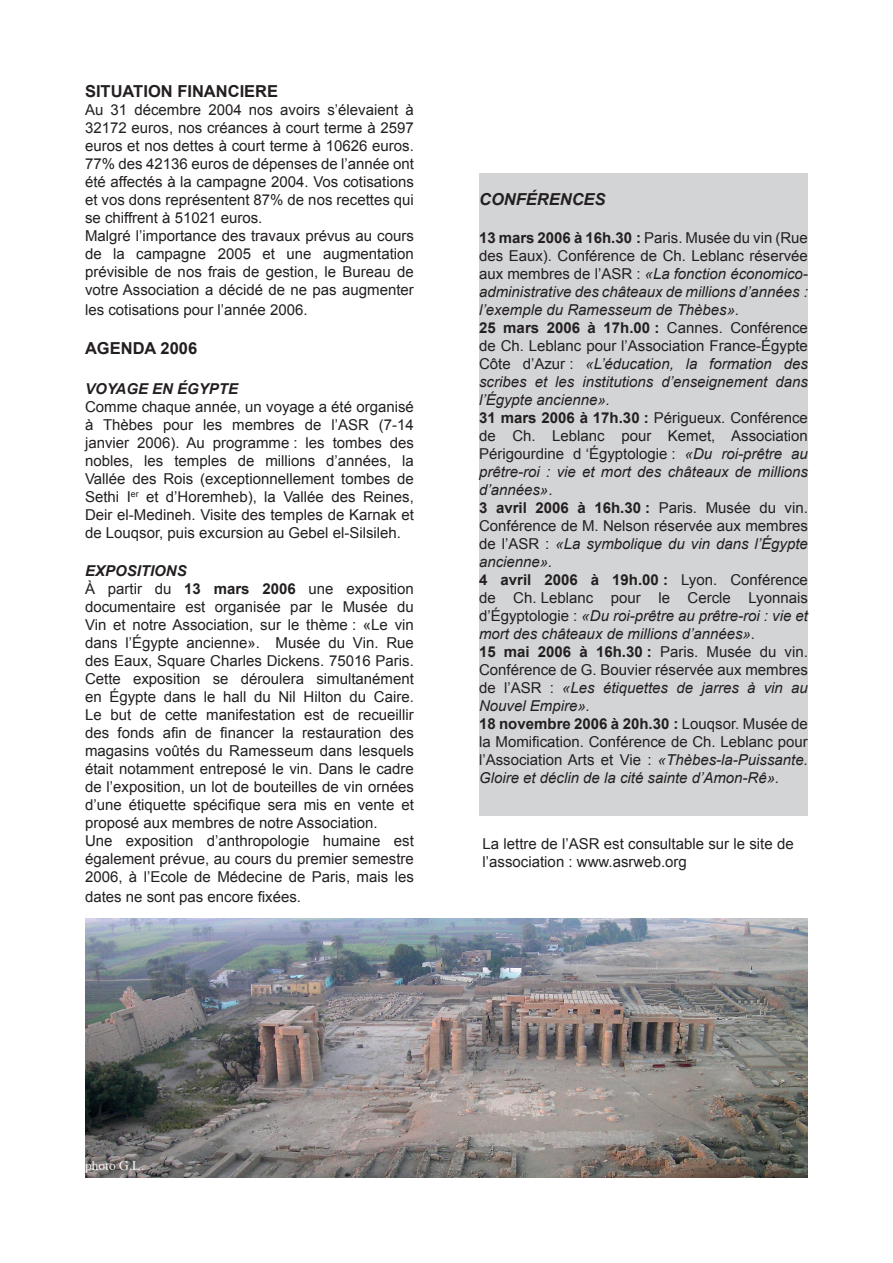
<style>
.page{position:relative;width:893px;height:1263px;background:#fff}
.page>*{position:absolute;margin:0;border:0;box-sizing:border-box;transform-origin:0 0}
.t1{font:700 16.5px "Arial";color:#231f20}
.t2{font:italic 700 16.5px "Arial";color:#231f20}
.Body_Text_2{font:15px/18px "Arial";color:#231f20;text-align:justify}
.t3{font:italic 15px/18px "Arial";color:#231f20;text-align:justify}
.t4{font:italic 700 15px "Arial";color:#231f20}
.t5{font:13.5px "Times";color:#f1f2f3}
.s1{font-weight:700}
.s2{font-weight:700;font-style:normal}
.s3{font-style:normal}
.s4{font-style:italic}
</style>
<div class="page">
<div style="left:479px;top:173px;width:329px;height:643px;background:#d3d4d6"></div>
<img style="left:85px;top:918px;width:723px;height:260px">
<p class="t1" style="left:85px;top:80px;width:195px">SITUATION FINANCIERE</p>
<p class="Body_Text_2" style="left:85px;top:101px;width:330px">Au 31 décembre 2004 nos avoirs s’élevaient à 32172 euros, nos créances à court terme à 2597 euros et nos dettes à court terme à 10626 euros.<br>77% des 42136 euros de dépenses de l’année ont été affectés à la campagne 2004. Vos cotisations et vos dons représentent 87% de nos recettes qui se chiffrent à 51021 euros.</p>
<p class="Body_Text_2" style="left:85px;top:227px;width:330px">Malgré l’importance des travaux prévus au cours de la campagne 2005 et une augmentation prévisible de nos frais de gestion, le Bureau de votre Association a décidé de ne pas augmenter</p>
<p class="Body_Text_2" style="left:85px;top:301px;width:224px">les cotisations pour l’année 2006.</p>
<p class="t1" style="left:85px;top:338px;width:114px">AGENDA 2006</p>
<p class="t4" style="left:85px;top:379px;width:155px">VOYAGE EN ÉGYPTE</p>
<p class="Body_Text_2" style="left:85px;top:398px;width:330px">Comme chaque année, un voyage a été organisé à Thèbes pour les membres de l’ASR (7-14 janvier 2006). Au programme : les tombes des nobles, les temples de millions d’années, la Vallée des Rois (exceptionnellement tombes de Sethi I<sup>er</sup> et d’Horemheb), la Vallée des Reines, Deir el-Medineh. Visite des temples de Karnak et de Louqsor, puis excursion au Gebel el-Silsileh.</p>
<p class="t4" style="left:85px;top:561px;width:103px">EXPOSITIONS</p>
<p class="Body_Text_2" style="left:85px;top:580px;width:330px">À partir du <span class="s1">13 mars 2006</span> une exposition documentaire est organisée par le Musée du Vin et notre Association, sur le thème : «Le vin dans l’Égypte ancienne». Musée du Vin. Rue des Eaux, Square Charles Dickens. 75016 Paris.<br>Cette exposition se déroulera simultanément en Égypte dans le hall du Nil Hilton du Caire.<br>Le but de cette manifestation est de recueillir des fonds afin de financer la restauration des magasins voûtés du Ramesseum dans lesquels était notamment entreposé le vin. Dans le cadre de l’exposition, un lot de bouteilles de vin ornées d’une étiquette spécifique sera mis en vente et proposé aux membres de notre Association.</p>
<p class="Body_Text_2" style="left:85px;top:832px;width:330px">Une exposition d’anthropologie humaine est également prévue, au cours du premier semestre 2006, à l’Ecole de Médecine de Paris, mais les</p>
<p class="Body_Text_2" style="left:85px;top:888px;width:217px">dates ne sont pas encore fixées.</p>
<p class="t2" style="left:479px;top:188px;width:128px">CONFÉRENCES</p>
<p class="t3" style="left:479px;top:228px;width:330px"><span class="s2">13 mars 2006 à 16h.30 :</span> <span class="s3">Paris. Musée du vin (Rue des Eaux). Conférence de Ch. Leblanc réservée aux membres de l’ASR :</span> «La fonction économico&shy;administrative des châteaux de millions d’années : l’exemple du Ramesseum de Thèbes».</p>
<p class="t3" style="left:479px;top:318px;width:330px"><span class="s2">25 mars 2006 à 17h.00 :</span> <span class="s3">Cannes. Conférence de Ch. Leblanc pour l’Association France-Égypte Côte d’Azur :</span> «L’éducation, la formation des scribes et les institutions d’enseignement dans l’Égypte ancienne».</p>
<p class="Body_Text_2" style="left:479px;top:408px;width:330px"><span class="s1">31 mars 2006 à 17h.30 :</span> Périgueux. Conférence de Ch. Leblanc pour Kemet, Association Périgourdine d ‘Égyptologie : <span class="s4">«Du roi-prêtre au prêtre-roi : vie et mort des châteaux de millions d’années»</span>.</p>
<p class="Body_Text_2" style="left:479px;top:498px;width:330px"><span class="s1">3 avril 2006 à 16h.30 :</span> Paris. Musée du vin.<br>Conférence de M. Nelson réservée aux membres de l’ASR : <span class="s4">«La symbolique du vin dans l’Égypte ancienne».</span></p>
<p class="t3" style="left:479px;top:570px;width:330px"><span class="s2">4 avril 2006 à 19h.00 :</span> <span class="s3">Lyon. Conférence de Ch. Leblanc pour le Cercle Lyonnais d’Égyptologie :</span> «Du roi-prêtre au prêtre-roi : vie et mort des châteaux de millions d’années»<span class="s3">.</span></p>
<p class="Body_Text_2" style="left:479px;top:642px;width:330px"><span class="s1">15 mai 2006 à 16h.30 :</span> Paris. Musée du vin.<br>Conférence de G. Bouvier réservée aux membres de l’ASR : <span class="s4">«Les étiquettes de jarres à vin au Nouvel Empire».</span></p>
<p class="Body_Text_2" style="left:479px;top:714px;width:330px"><span class="s1">18 novembre 2006 à 20h.30 :</span> Louqsor. Musée de la Momification. Conférence de Ch. Leblanc pour l’Association Arts et Vie : <span class="s4">«Thèbes-la-Puissante.<br>Gloire et déclin de la cité sainte d’Amon-Rê».</span></p>
<p class="Body_Text_2" style="left:483px;top:834px;width:313px">La lettre de l’ASR est consultable sur le site de l’association : www.asrweb.org</p>
<p class="t5" style="left:85px;top:1152px;width:60px">photo G.L.</p>
</div>
